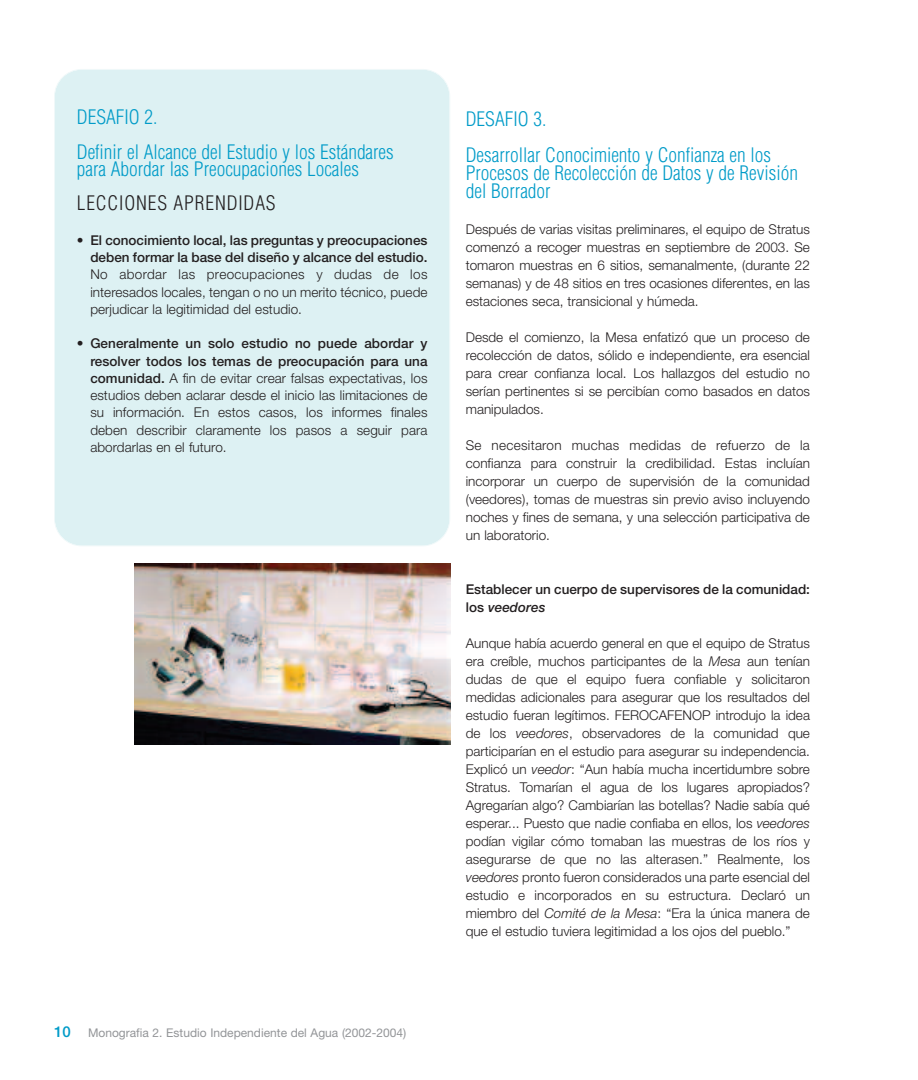
<style>
.page{position:relative;width:918px;height:1080px;background:#fff}
.page>*{position:absolute;margin:0;border:0;box-sizing:border-box;transform-origin:0 0}
.t1{font:300 condensed 19.5px/36px "Helvetica";color:#009bc8}
.t2{font:300 condensed 19.5px "Helvetica";letter-spacing:.045em;color:#231f20}
.t3{font:300 13.5px/18px "Helvetica Neue";color:#231f20;text-align:justify}
.t4{font:500 13.5px/18px "Helvetica Neue";color:#231f20}
.t5{font:12px "Helvetica Neue";color:#939598}
.s1{font-weight:500}
.s2{font-weight:500;font-size:15px;color:#009bc8}
.s3{font-style:italic}
</style>
<div class="page">
<div style="left:55px;top:70px;width:395px;height:476px;background:#ddf1f3;border-radius:27px"></div>
<div style="left:54px;top:69px;width:396px;height:477px;border:2px solid #eef8f9;border-radius:28px"></div>
<img style="left:135px;top:563px;width:315px;height:182px">
<h1 class="t1" style="left:77px;top:100px;width:318px;line-height:34.5px">DESAFIO 2.<br>Definir el Alcance del Estudio y los Estándares</h1>
<h1 class="t1" style="left:77px;top:151px;width:284px">para Abordar las Preocupaciones Locales</h1>
<h1 class="t2" style="left:77px;top:192px;width:200px">LECCIONES APRENDIDAS</h1>
<p class="t4" style="left:77px;top:233px;width:352px;line-height:17.2px;text-align:right">• El conocimiento local, las preguntas y preocupaciones deben formar la base del diseño y alcance del estudio.</p>
<p class="t3" style="left:90px;top:267px;width:339px;line-height:17.2px">No abordar las preocupaciones y dudas de los interesados locales, tengan o no un merito técnico, puede perjudicar la legitimidad del estudio.</p>
<p class="t3" style="left:90px;top:336px;width:339px;line-height:17.2px;text-indent:-13px"><span class="s1">• Generalmente un solo estudio no puede abordar y resolver todos los temas de preocupación para una comunidad.</span> A fin de evitar crear falsas expectativas, los estudios deben aclarar desde el inicio las limitaciones de su información. En estos casos, los informes finales deben describir claramente los pasos a seguir para abordarlas en el futuro.</p>
<p class="t5" style="left:54px;top:1028px;width:354px"><span class="s2">10</span> Monografia 2. Estudio Independiente del Agua (2002-2004)</p>
<h1 class="t1" style="left:466px;top:101px;width:307px">DESAFIO 3.<br>Desarrollar Conocimiento y Confianza en los</h1>
<h1 class="t1" style="left:466px;top:164px;width:334px;line-height:18px">Procesos de Recolección de Datos y de Revisión del Borrador</h1>
<p class="t3" style="left:466px;top:221px;width:346px">Después de varias visitas preliminares, el equipo de Stratus comenzó a recoger muestras en septiembre de 2003. Se tomaron muestras en 6 sitios, semanalmente, (durante 22 semanas) y de 48 sitios en tres ocasiones diferentes, en las estaciones seca, transicional y húmeda.</p>
<p class="t3" style="left:466px;top:329px;width:346px">Desde el comienzo, la Mesa enfatizó que un proceso de recolección de datos, sólido e independiente, era esencial para crear confianza local. Los hallazgos del estudio no serían pertinentes si se percibían como basados en datos manipulados.</p>
<p class="t3" style="left:466px;top:437px;width:346px">Se necesitaron muchas medidas de refuerzo de la confianza para construir la credibilidad. Estas incluían incorporar un cuerpo de supervisión de la comunidad (veedores), tomas de muestras sin previo aviso incluyendo noches y fines de semana, y una selección participativa de un laboratorio.</p>
<p class="t4" style="left:466px;top:581px;width:346px">Establecer un cuerpo de supervisores de la comunidad: los <span class="s3">veedores</span></p>
<p class="t3" style="left:466px;top:635px;width:346px">Aunque había acuerdo general en que el equipo de Stratus era creíble, muchos participantes de la <span class="s3">Mesa</span> aun tenían dudas de que el equipo fuera confiable y solicitaron medidas adicionales para asegurar que los resultados del estudio fueran legítimos. FEROCAFENOP introdujo la idea de los <span class="s3">veedores</span>, observadores de la comunidad que participarían en el estudio para asegurar su independencia.<br>Explicó un <span class="s3">veedor</span>: “Aun había mucha incertidumbre sobre Stratus. Tomarían el agua de los lugares apropiados?<br>Agregarían algo? Cambiarían las botellas? Nadie sabía qué esperar... Puesto que nadie confiaba en ellos, los <span class="s3">veedores </span>podían vigilar cómo tomaban las muestras de los ríos y asegurarse de que no las alterasen.” Realmente, los <span class="s3">veedores</span> pronto fueron considerados una parte esencial del estudio e incorporados en su estructura. Declaró un miembro del <span class="s3">Comité de la Mesa</span>: “Era la única manera de que el estudio tuviera legitimidad a los ojos del pueblo.”</p>
</div>
